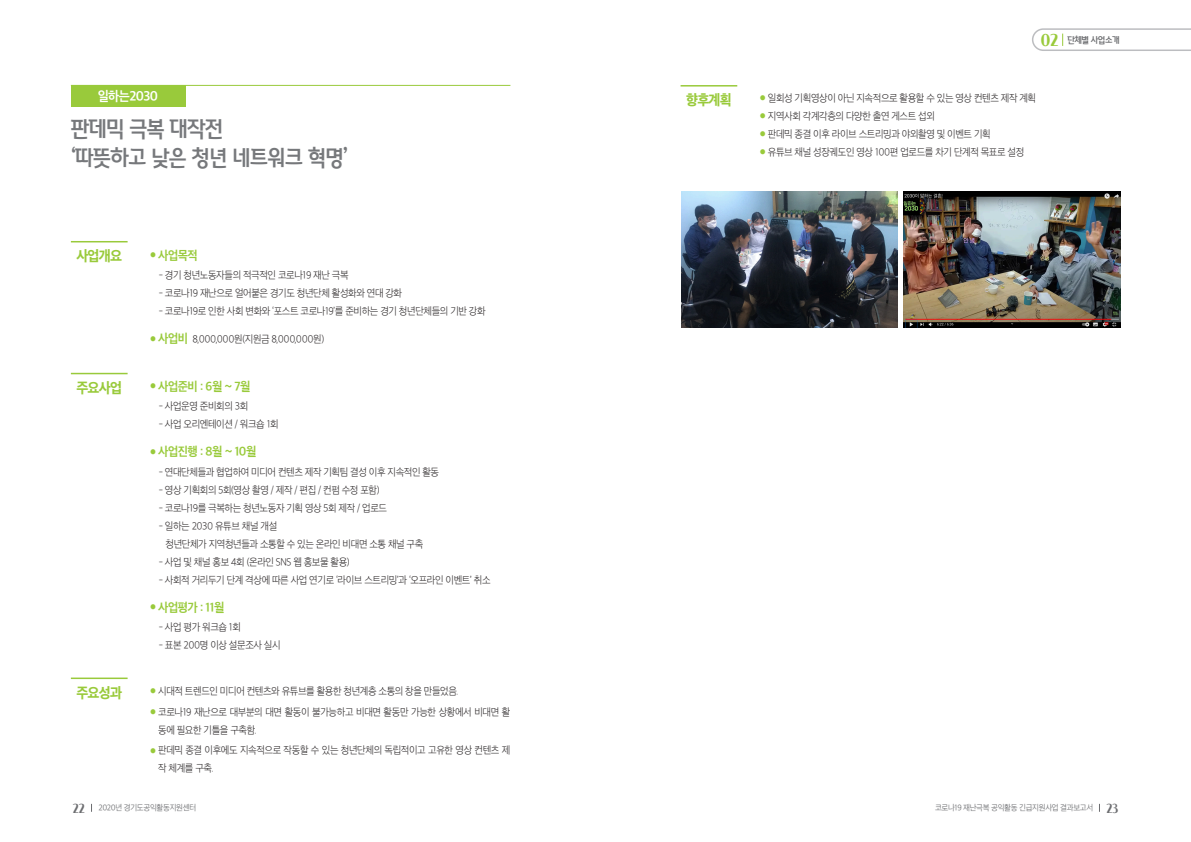
<style>
.page{position:relative;width:1191px;height:842px;background:#fff}
.page>*{position:absolute;margin:0;border:0;box-sizing:border-box;transform-origin:0 0}
.t1{font:700 22px "Hangeul Nuri";letter-spacing:-.04em;color:#76787b;scale:.93 1}
.t2{font:14px "SD Gothic Neoa h Ex Bd";letter-spacing:-.06em;color:#99ca3b;scale:.93 1}
.t3{font:13px "SD Gothic Neoa g Bd";letter-spacing:-.04em;color:#fff;scale:.93 1}
.t4{font:12px "SD Gothic Neoa g Bd";letter-spacing:-.04em;color:#99ca3b;scale:.93 1}
.t5{font:10px/18px "SD Gothic Neoa b Ult Lt";letter-spacing:-.04em;color:#231f20;scale:.93 1}
.t6{font:700 9px "Hangeul Nuri";letter-spacing:-.05em;color:#6c6d70;scale:.93 1}
.t7{font:8px "SD Gothic Neoa c Lt";letter-spacing:-.04em;color:#6c6d70;scale:.93 1}
.s1{font-family:"Nanum Square OTFEB";font-size:7px}
.s2{font-family:"Nanum Square OTFEB";font-size:7px;color:#99ca3b}
.s3{font-family:"SD Gothic Neoa g Bd";font-size:12px;color:#99ca3b}
.s4{font-family:"Cafe 24 Dangdanghae";font-weight:400;font-size:17px;color:#99ca3b}
.s5{font-family:"Cafe 24 Dangdanghae";font-size:13px}
</style>
<div class="page">
<svg style="left:1032px;top:28px;width:159px;height:23px"></svg>
<hr style="left:71px;top:241px;width:57px;height:1px;background:#99ca3b">
<hr style="left:71px;top:85px;width:439px;height:1px;background:#99ca3b">
<div style="left:71px;top:85px;width:115px;height:22px;background:#99ca3b"></div>
<hr style="left:71px;top:373px;width:57px;height:1px;background:#99ca3b">
<hr style="left:71px;top:677px;width:57px;height:2px;background:#99ca3b">
<hr style="left:680px;top:85px;width:57px;height:2px;background:#99ca3b">
<img style="left:681px;top:191px;width:217px;height:136px">
<img style="left:903px;top:191px;width:217px;height:136px">
<p class="t3" style="left:98px;top:89px;width:67px">일하는2030</p>
<p class="t1" style="left:71px;top:116px;width:165px">판데믹 극복 대작전</p>
<p class="t1" style="left:71px;top:145px;width:300px">‘따뜻하고 낮은 청년 네트워크 혁명’</p>
<p class="t2" style="left:76px;top:249px;width:50px">사업개요</p>
<p class="t2" style="left:76px;top:381px;width:50px">주요사업</p>
<p class="t2" style="left:76px;top:685px;width:50px">주요성과</p>
<p class="t4" style="left:150px;top:249px;width:53px"><span class="s1">●</span> 사업목적</p>
<p class="t5" style="left:159px;top:266px;width:205px">- 경기 청년노동자들의 적극적인 코로나19 재난 극복</p>
<p class="t5" style="left:159px;top:284px;width:263px">- 코로나19 재난으로 얼어붙은 경기도 청년단체 활성화와 연대 강화</p>
<p class="t5" style="left:159px;top:302px;width:353px">- 코로나19로 인한 사회 변화와 ‘포스트 코로나19’를 준비하는 경기 청년단체들의 기반 강화</p>
<p class="t5" style="left:150px;top:329px;width:189px"><span class="s2">●</span> <span class="s3">사업비</span> 8,000,000원(지원금 8,000,000원)</p>
<p class="t4" style="left:150px;top:380px;width:109px"><span class="s1">●</span> 사업준비 : 6월 ~ 7월</p>
<p class="t5" style="left:159px;top:397px;width:98px">- 사업운영 준비회의 3회</p>
<p class="t5" style="left:159px;top:415px;width:130px">- 사업 오리엔테이션 / 워크숍 1회</p>
<p class="t4" style="left:150px;top:446px;width:116px"><span class="s1">●</span> 사업진행 : 8월 ~ 10월</p>
<p class="t5" style="left:159px;top:462px;width:303px">- 연대단체들과 협업하여 미디어 컨텐츠 제작 기획팀 결성 이후 지속적인 활동</p>
<p class="t5" style="left:159px;top:480px;width:239px">- 영상 기획회의 5회(영상 촬영 / 제작 / 편집 / 컨펌 수정 포함)</p>
<p class="t5" style="left:159px;top:498px;width:247px">- 코로나19를 극복하는 청년노동자 기획 영상 5회 제작 / 업로드</p>
<p class="t5" style="left:159px;top:516px;width:129px">- 일하는 2030 유튜브 채널 개설</p>
<p class="t5" style="left:165px;top:534px;width:279px">청년단체가 지역청년들과 소통할 수 있는 온라인 비대면 소통 채널 구축</p>
<p class="t5" style="left:159px;top:552px;width:207px">- 사업 및 채널 홍보 4회 (온라인 SNS 웹 홍보물 활용)</p>
<p class="t5" style="left:159px;top:570px;width:358px">- 사회적 거리두기 단계 격상에 따른 사업 연기로 ‘라이브 스트리밍’과 ‘오프라인 이벤트’ 취소</p>
<p class="t4" style="left:150px;top:601px;width:81px"><span class="s1">●</span> 사업평가 : 11월</p>
<p class="t5" style="left:159px;top:618px;width:90px">- 사업 평가 워크숍 1회</p>
<p class="t5" style="left:159px;top:636px;width:133px">- 표본 200명 이상 설문조사 실시</p>
<p class="t5" style="left:150px;top:682px;width:333px"><span class="s2">●</span> 시대적 트렌드인 미디어 컨텐츠와 유튜브를 활용한 청년계층 소통의 창을 만들었음.</p>
<p class="t5" style="left:158px;top:703px;width:380px;text-indent:-8px"><span class="s2">●</span> 코로나19 재난으로 대부분의 대면 활동이 불가능하고 비대면 활동만 가능한 상황에서 비대면 활 동에 필요한 기틀을 구축함.</p>
<p class="t5" style="left:158px;top:741px;width:380px;text-indent:-8px"><span class="s2">●</span> 판데믹 종결 이후에도 지속적으로 작동할 수 있는 청년단체의 독립적이고 고유한 영상 컨텐츠 제 작 체계를 구축.</p>
<p class="t2" style="left:686px;top:93px;width:51px">향후계획</p>
<p class="t6" style="left:1041px;top:35px;width:86px"><span class="s4">02</span> 단체별 사업소개</p>
<p class="t5" style="left:760px;top:89px;width:298px"><span class="s2">●</span> 일회성 기획영상이 아닌 지속적으로 활용할 수 있는 영상 컨텐츠 제작 계획</p>
<p class="t5" style="left:760px;top:107px;width:190px"><span class="s2">●</span> 지역사회 각계각층의 다양한 출연 게스트 섭외</p>
<p class="t5" style="left:760px;top:125px;width:250px"><span class="s2">●</span> 판데믹 종결 이후 라이브 스트리밍과 야외촬영 및 이벤트 기획</p>
<p class="t5" style="left:760px;top:143px;width:286px"><span class="s2">●</span> 유튜브 채널 성장궤도인 영상 100편 업로드를 차기 단계적 목표로 설정</p>
<p class="t7" style="left:73px;top:803px;width:134px"><span class="s5">22</span> 2020년 경기도공익활동지원센터</p>
<p class="t7" style="left:935px;top:803px;width:198px">코로나19 재난극복 공익활동 긴급지원사업 결과보고서 <span class="s5">23</span></p>
</div>
